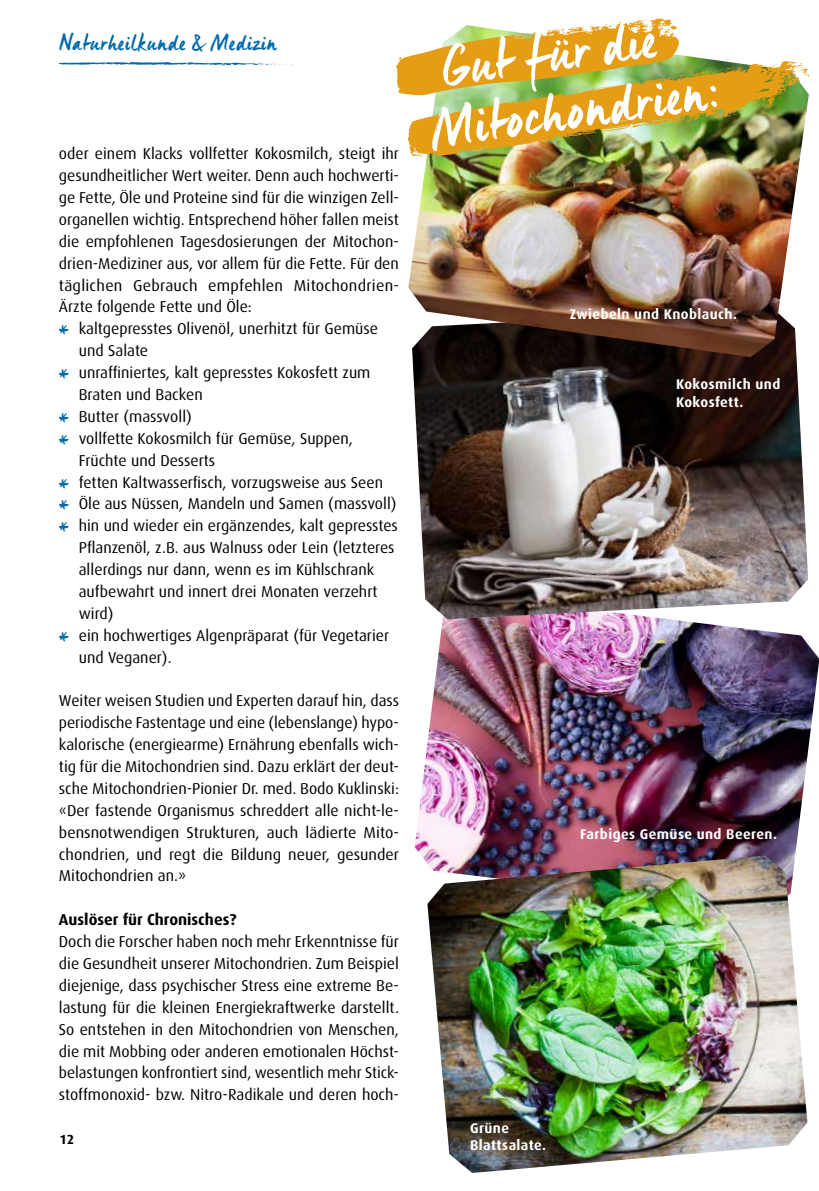
<style>
.page{position:relative;width:819px;height:1191px;background:#fff}
.page>*{position:absolute;margin:0;border:0;box-sizing:border-box;transform-origin:0 0}
.t1{font:56px/59.5px "Manus";color:#fff;text-align:center}
.t2{font:22.75px "Manus";letter-spacing:.05em;color:#006aac}
.t3{font:15.75px/21.9px "Dax";color:#000;text-align:justify}
.t4{font:700 15.75px "Dax";color:#000}
.t5{font:700 14px/17.5px "Dax";letter-spacing:.03em;color:#fff}
.t6{font:700 13.12px "Dax";color:#000}
.s1{font-family:"Manus";font-size:31.5px;color:#006aac}
</style>
<div class="page">
<img style="left:414px;top:619px;width:405px;height:244px">
<img style="left:412px;top:357px;width:396px;height:262px">
<img style="left:408px;top:157px;width:392px;height:200px">
<img style="left:427px;top:855px;width:380px;height:318px">
<img style="left:396px;top:18px;width:413px;height:139px">
<svg style="left:57px;top:62px;width:236px;height:4px"></svg>
<h2 class="t2" style="left:60px;top:28px;width:218px">Naturheilkunde &amp; Medizin</h2>
<p class="t3" style="left:59px;top:143px;width:341px">oder einem Klacks vollfetter Kokosmilch, steigt ihr</p>
<p class="t3" style="left:59px;top:165px;width:341px">gesundheitlicher Wert weiter. Denn auch hochwerti-</p>
<p class="t3" style="left:59px;top:187px;width:341px">ge Fette, Öle und Proteine sind für die winzigen Zell-</p>
<p class="t3" style="left:59px;top:209px;width:341px">organellen wichtig. Entsprechend höher fallen meist</p>
<p class="t3" style="left:59px;top:231px;width:341px">die empfohlenen Tagesdosierungen der Mitochon-</p>
<p class="t3" style="left:59px;top:252px;width:341px">drien-Mediziner aus, vor allem für die Fette. Für den</p>
<p class="t3" style="left:59px;top:274px;width:341px">täglichen Gebrauch empfehlen Mitochondrien-</p>
<p class="t3" style="left:59px;top:296px;width:194px">Ärzte folgende Fette und Öle:</p>
<p class="t3" style="left:59px;top:318px;width:320px"><span class="s1">*</span> kaltgepresstes Olivenöl, unerhitzt für Gemüse</p>
<p class="t3" style="left:79px;top:340px;width:71px">und Salate</p>
<p class="t3" style="left:59px;top:362px;width:313px"><span class="s1">*</span> unraffiniertes, kalt gepresstes Kokosfett zum</p>
<p class="t3" style="left:79px;top:384px;width:125px">Braten und Backen</p>
<p class="t3" style="left:59px;top:406px;width:134px"><span class="s1">*</span> Butter (massvoll)</p>
<p class="t3" style="left:59px;top:427px;width:295px"><span class="s1">*</span> vollfette Kokosmilch für Gemüse, Suppen,</p>
<p class="t3" style="left:79px;top:449px;width:138px">Früchte und Desserts</p>
<p class="t3" style="left:59px;top:471px;width:325px"><span class="s1">*</span> fetten Kaltwasserfisch, vorzugsweise aus Seen</p>
<p class="t3" style="left:59px;top:493px;width:339px"><span class="s1">*</span> Öle aus Nüssen, Mandeln und Samen (massvoll)</p>
<p class="t3" style="left:59px;top:515px;width:340px"><span class="s1">*</span> hin und wieder ein ergänzendes, kalt gepresstes</p>
<p class="t3" style="left:79px;top:537px;width:317px">Pflanzenöl, z.B. aus Walnuss oder Lein (letzteres</p>
<p class="t3" style="left:79px;top:559px;width:297px">allerdings nur dann, wenn es im Kühlschrank</p>
<p class="t3" style="left:79px;top:581px;width:300px">aufbewahrt und innert drei Monaten verzehrt</p>
<p class="t3" style="left:79px;top:602px;width:36px">wird)</p>
<p class="t3" style="left:59px;top:624px;width:332px"><span class="s1">*</span> ein hochwertiges Algenpräparat (für Vegetarier</p>
<p class="t3" style="left:79px;top:646px;width:94px">und Veganer).</p>
<p class="t3" style="left:59px;top:690px;width:341px">Weiter weisen Studien und Experten darauf hin, dass periodische Fastentage und eine (lebenslange) hypo&shy;kalorische (energiearme) Ernährung ebenfalls wich&shy;tig für die Mitochondrien sind. Dazu erklärt der deut&shy;sche Mitochondrien-Pionier Dr. med. Bodo Kuklinski: «Der fastende Organismus schreddert alle nicht-le&shy;bensnotwendigen Strukturen, auch lädierte Mito&shy;chondrien, und regt die Bildung neuer, gesunder Mitochondrien an.»</p>
<p class="t4" style="left:59px;top:911px;width:179px">Auslöser für Chronisches?</p>
<p class="t3" style="left:59px;top:931px;width:341px">Doch die Forscher haben noch mehr Erkenntnisse für die Gesundheit unserer Mitochondrien. Zum Beispiel diejenige, dass psychischer Stress eine extreme Be&shy;lastung für die kleinen Energiekraftwerke darstellt.<br>So entstehen in den Mitochondrien von Menschen, die mit Mobbing oder anderen emotionalen Höchst&shy;belastungen konfrontiert sind, wesentlich mehr Stick&shy;stoffmonoxid- bzw. Nitro-Radikale und deren hoch-</p>
<p class="t6" style="left:60px;top:1132px;width:16px">12</p>
<h1 class="t1" style="left:417px;top:40px;width:292px;rotate:-8deg">Gut für die<br>Mitochondrien:</h1>
<p class="t5" style="left:570px;top:305px;width:169px">Zwiebeln und Knoblauch.</p>
<p class="t5" style="left:676px;top:376px;width:106px">Kokosmilch und<br>Kokosfett.</p>
<p class="t5" style="left:580px;top:825px;width:198px">Farbiges Gemüse und Beeren.</p>
<p class="t5" style="left:470px;top:1119px;width:77px">Grüne<br>Blattsalate.</p>
</div>
